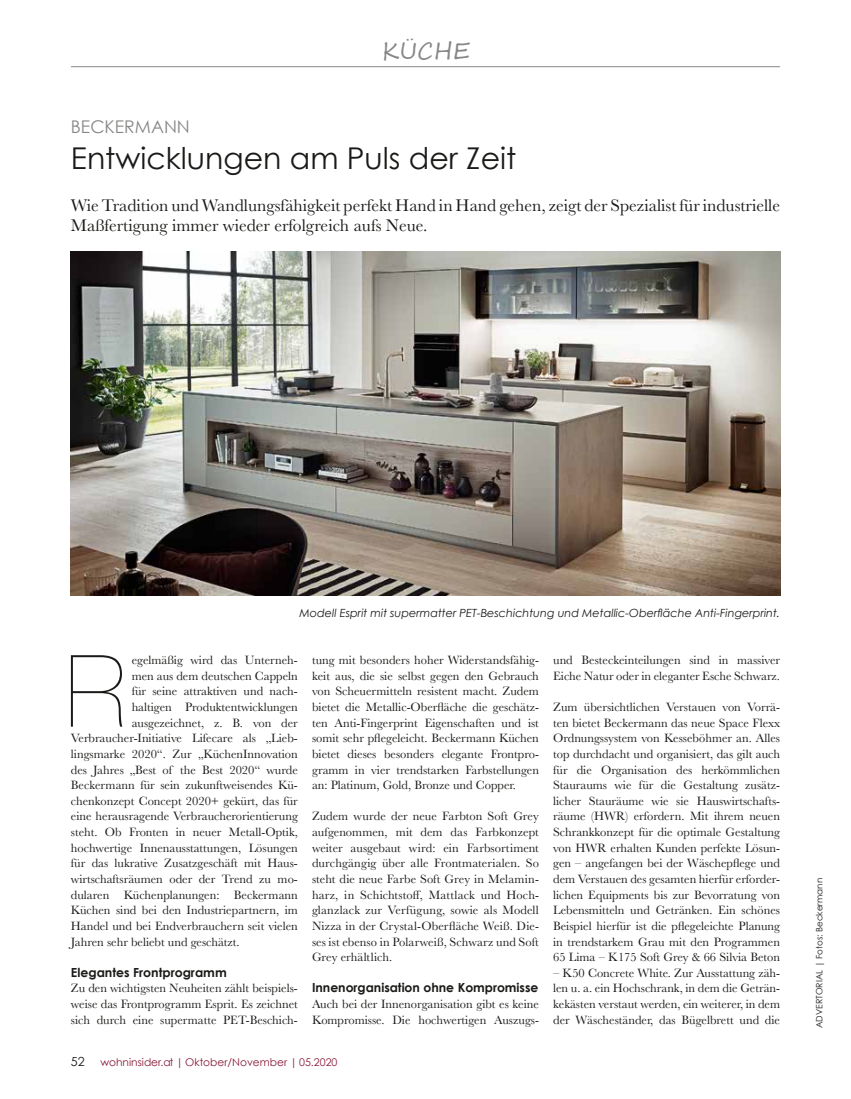
<style>
.page{position:relative;width:851px;height:1099px;background:#fff}
.page>*{position:absolute;margin:0;border:0;box-sizing:border-box;transform-origin:0 0}
.t1{font:200 100px "Helvetica Neue";color:#1a1a18}
.t2{font:30px "Century Gothic";color:#1a1a18}
.t3{font:22.5px "Segoe Script";letter-spacing:.02em;color:#878786}
.t4{font:17.5px/20px "Baskerville";color:#1a1a18}
.t5{font:17.5px "Century Gothic";color:#878786}
.t6{font:12.5px/15.6px "Baskerville";color:#1a1a18;text-align:justify}
.t7{font:700 12.5px "Century Gothic";color:#1a1a18}
.t8{font:12.5px "Century Gothic";color:#1a1a18}
.t9{font:italic 11.25px "Century Gothic";color:#1a1a18}
.t10{font:10.62px "Century Gothic";color:#881837}
.t11{font:8.75px "Century Gothic";color:#1a1a18}
</style>
<div class="page">
<hr style="left:71px;top:66px;width:709px;height:1px;background:#878786">
<img style="left:71px;top:252px;width:709px;height:343px">
<h3 class="t3" style="left:381px;top:33px;width:90px">KÜCHE</h3>
<h3 class="t5" style="left:71px;top:116px;width:120px">BECKERMANN</h3>
<h2 class="t2" style="left:71px;top:139px;width:447px">Entwicklungen am Puls der Zeit</h2>
<h3 class="t4" style="left:71px;top:195px;width:710px">Wie Tradition und Wandlungsfähigkeit perfekt Hand in Hand gehen, zeigt der Spezialist für industrielle<br>Maßfertigung immer wieder erfolgreich aufs Neue.</h3>
<p class="t9" style="left:299px;top:606px;width:482px">Modell Esprit mit supermatter PET-Beschichtung und Metallic-Oberfläche Anti-Fingerprint.</p>
<h1 class="t1" style="left:65px;top:613px;width:63px">R</h1>
<p class="t6" style="left:132px;top:652px;width:168px">egelmäßig wird das Unterneh-</p>
<p class="t6" style="left:132px;top:668px;width:168px">men aus dem deutschen Cappeln</p>
<p class="t6" style="left:132px;top:683px;width:168px">für seine attraktiven und nach-</p>
<p class="t6" style="left:132px;top:699px;width:168px">haltigen Produktentwicklungen</p>
<p class="t6" style="left:132px;top:715px;width:168px">ausgezeichnet, z. B. von der</p>
<p class="t6" style="left:71px;top:730px;width:228px">Verbraucher-Initiative Lifecare als „Lieb-</p>
<p class="t6" style="left:71px;top:746px;width:228px">lingsmarke 2020“. Zur „KüchenInnovation</p>
<p class="t6" style="left:71px;top:762px;width:228px">des Jahres „Best of the Best 2020“ wurde</p>
<p class="t6" style="left:71px;top:777px;width:228px">Beckermann für sein zukunftweisendes Kü-</p>
<p class="t6" style="left:71px;top:793px;width:228px">chenkonzept Concept 2020+ gekürt, das für</p>
<p class="t6" style="left:71px;top:808px;width:228px">eine herausragende Verbraucherorientierung</p>
<p class="t6" style="left:71px;top:824px;width:228px">steht. Ob Fronten in neuer Metall-Optik,</p>
<p class="t6" style="left:71px;top:840px;width:228px">hochwertige Innenausstattungen, Lösungen</p>
<p class="t6" style="left:71px;top:855px;width:228px">für das lukrative Zusatzgeschäft mit Haus-</p>
<p class="t6" style="left:71px;top:871px;width:228px">wirtschaftsräumen oder der Trend zu mo-</p>
<p class="t6" style="left:71px;top:887px;width:228px">dularen Küchenplanungen: Beckermann</p>
<p class="t6" style="left:71px;top:902px;width:228px">Küchen sind bei den Industriepartnern, im</p>
<p class="t6" style="left:71px;top:918px;width:228px">Handel und bei Endverbrauchern seit vielen</p>
<p class="t6" style="left:71px;top:933px;width:170px">Jahren sehr beliebt und geschätzt.</p>
<p class="t7" style="left:71px;top:964px;width:157px">Elegantes Frontprogramm</p>
<p class="t6" style="left:71px;top:980px;width:228px">Zu den wichtigsten Neuheiten zählt beispiels&shy;weise das Frontprogramm Esprit. Es zeichnet sich durch eine supermatte PET-Beschich-</p>
<p class="t6" style="left:312px;top:652px;width:228px">tung mit besonders hoher Widerstandsfähig&shy;keit aus, die sie selbst gegen den Gebrauch von Scheuermitteln resistent macht. Zudem bietet die Metallic-Oberfläche die geschätz&shy;ten Anti-Fingerprint Eigenschaften und ist somit sehr pflegeleicht. Beckermann Küchen bietet dieses besonders elegante Frontpro&shy;gramm in vier trendstarken Farbstellungen an: Platinum, Gold, Bronze und Copper.</p>
<p class="t6" style="left:312px;top:808px;width:228px">Zudem wurde der neue Farbton Soft Grey aufgenommen, mit dem das Farbkonzept weiter ausgebaut wird: ein Farbsortiment durchgängig über alle Frontmaterialen. So steht die neue Farbe Soft Grey in Melamin&shy;harz, in Schichtstoff, Mattlack und Hoch&shy;glanzlack zur Verfügung, sowie als Modell Nizza in der Crystal-Oberfläche Weiß. Die&shy;ses ist ebenso in Polarweiß, Schwarz und Soft Grey erhältlich.</p>
<p class="t7" style="left:312px;top:980px;width:228px">Innenorganisation ohne Kompromisse</p>
<p class="t6" style="left:312px;top:996px;width:228px">Auch bei der Innenorganisation gibt es keine<br>Kompromisse. Die hochwertigen Auszugs-</p>
<p class="t8" style="left:71px;top:1053px;width:15px">52</p>
<p class="t10" style="left:100px;top:1055px;width:238px">wohninsider.at | Oktober/November | 05.2020</p>
<p class="t6" style="left:553px;top:652px;width:228px">und Besteckeinteilungen sind in massiver<br>Eiche Natur oder in eleganter Esche Schwarz.</p>
<p class="t6" style="left:553px;top:699px;width:228px">Zum übersichtlichen Verstauen von Vorrä&shy;ten bietet Beckermann das neue Space Flexx Ordnungssystem von Kesseböhmer an. Alles top durchdacht und organisiert, das gilt auch für die Organisation des herkömmlichen Stauraums wie für die Gestaltung zusätz&shy;licher Stauräume wie sie Hauswirtschafts&shy;räume (HWR) erfordern. Mit ihrem neuen Schrankkonzept für die optimale Gestaltung von HWR erhalten Kunden perfekte Lösun&shy;gen – angefangen bei der Wäschepflege und dem Verstauen des gesamten hierfür erforder&shy;lichen Equipments bis zur Bevorratung von Lebensmitteln und Getränken. Ein schönes Beispiel hierfür ist die pflegeleichte Planung in trendstarkem Grau mit den Programmen 65 Lima – K175 Soft Grey &amp; 66 Silvia Beton</p>
<p class="t6" style="left:553px;top:965px;width:228px">– K50 Concrete White. Zur Ausstattung zäh&shy;len u. a. ein Hochschrank, in dem die Geträn&shy;kekästen verstaut werden, ein weiterer, in dem der Wäscheständer, das Bügelbrett und die</p>
<p class="t11" style="left:813px;top:1028px;width:152px;rotate:-90deg">ADVERTORIAL | Fotos: Beckermann</p>
</div>
